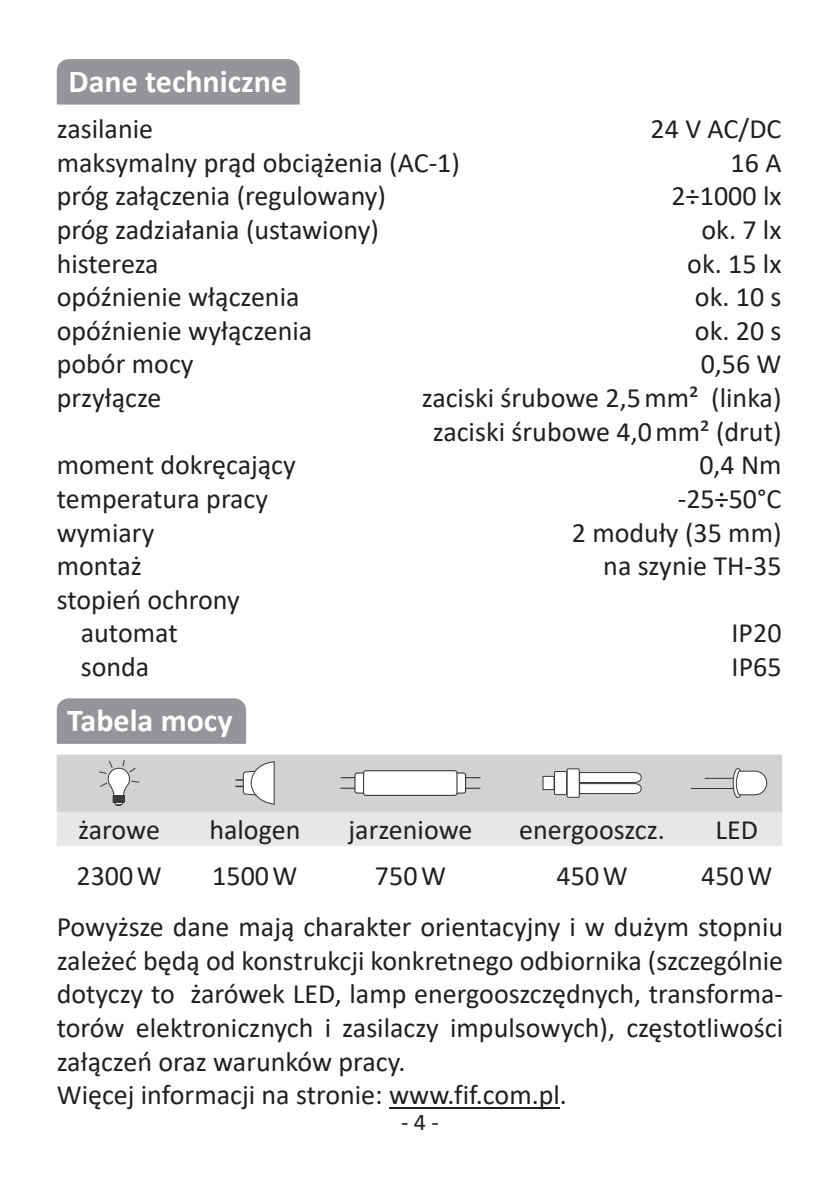
<style>
.page{position:relative;width:840px;height:1191px;background:#fff}
.page>*{position:absolute;margin:0;border:0;box-sizing:border-box;transform-origin:0 0}
.t1{font:700 32px "Calibri";color:#fff}
.t2{font:28px/33.6px "Calibri";color:#231f20}
.t3{font:24px "Calibri";color:#231f20}
</style>
<div class="page">
<hr style="left:389px;top:1106px;width:170px;height:2px;background:#231f20">
<div style="left:57px;top:754px;width:724px;height:58px;background:#d1d2d4"></div>
<div style="left:57px;top:812px;width:724px;height:34px;background:#e6e7e9"></div>
<svg style="left:92px;top:759px;width:51px;height:46px"></svg>
<svg style="left:236px;top:761px;width:39px;height:44px"></svg>
<hr style="left:340px;top:777px;width:140px;height:1px;background:#383839">
<hr style="left:340px;top:787px;width:140px;height:2px;background:#383839">
<div style="left:355px;top:773px;width:110px;height:20px;background:#fff;border-radius:2px"></div>
<div style="left:354px;top:772px;width:112px;height:21px;border:1px solid #383839;border-radius:2px"></div>
<div style="left:363px;top:770px;width:93px;height:25px;background:#fff;border-radius:2px"></div>
<div style="left:363px;top:770px;width:94px;height:26px;border:1px solid #383839;border-radius:2px"></div>
<svg style="left:542px;top:770px;width:99px;height:25px"></svg>
<div style="left:567px;top:769px;width:12px;height:28px;background:#fff"></div>
<div style="left:566px;top:768px;width:13px;height:29px;border:1px solid #383839"></div>
<div style="left:732px;top:768px;width:10px;height:30px;border:1px solid #383839;border-radius:50%"></div>
<svg style="left:734px;top:770px;width:32px;height:25px"></svg>
<hr style="left:704px;top:777px;width:29px;height:2px;background:#383839">
<hr style="left:691px;top:788px;width:42px;height:1px;background:#383839">
<div style="left:57px;top:59px;width:242px;height:46px;background:#939598"></div>
<div style="left:57px;top:698px;width:189px;height:46px;background:#939598"></div>
<p class="t1" style="left:69px;top:59px;width:220px">Dane techniczne</p>
<p class="t2" style="left:57px;top:111px;width:98px">zasilanie</p>
<p class="t2" style="left:650px;top:111px;width:132px">24 V AC/DC</p>
<p class="t2" style="left:57px;top:145px;width:404px">maksymalny prąd obciążenia (AC-1)</p>
<p class="t2" style="left:730px;top:145px;width:52px">16 A</p>
<p class="t2" style="left:57px;top:179px;width:330px">próg załączenia (regulowany)</p>
<p class="t2" style="left:671px;top:179px;width:111px">2÷1000 lx</p>
<p class="t2" style="left:57px;top:212px;width:323px">próg zadziałania (ustawiony)</p>
<p class="t2" style="left:701px;top:212px;width:81px">ok. 7 lx</p>
<p class="t2" style="left:57px;top:246px;width:103px">histereza</p>
<p class="t2" style="left:687px;top:246px;width:96px">ok. 15 lx</p>
<p class="t2" style="left:57px;top:279px;width:244px">opóźnienie włączenia</p>
<p class="t2" style="left:694px;top:279px;width:88px">ok. 10 s</p>
<p class="t2" style="left:57px;top:313px;width:257px">opóźnienie wyłączenia</p>
<p class="t2" style="left:694px;top:313px;width:88px">ok. 20 s</p>
<p class="t2" style="left:57px;top:347px;width:138px">pobór mocy</p>
<p class="t2" style="left:700px;top:347px;width:82px">0,56 W</p>
<p class="t2" style="left:57px;top:380px;width:106px">przyłącze</p>
<p class="t2" style="left:421px;top:380px;width:361px;text-align:center">zaciski śrubowe 2,5 mm² (linka) zaciski śrubowe 4,0 mm² (drut)</p>
<p class="t2" style="left:57px;top:447px;width:240px">moment dokręcający</p>
<p class="t2" style="left:699px;top:447px;width:84px">0,4 Nm</p>
<p class="t2" style="left:57px;top:481px;width:213px">temperatura pracy</p>
<p class="t2" style="left:677px;top:481px;width:105px">-25÷50°C</p>
<p class="t2" style="left:57px;top:515px;width:99px">wymiary</p>
<p class="t2" style="left:571px;top:515px;width:211px">2 moduły (35 mm)</p>
<p class="t2" style="left:57px;top:548px;width:87px">montaż</p>
<p class="t2" style="left:603px;top:548px;width:180px">na szynie TH-35</p>
<p class="t2" style="left:81px;top:582px;width:160px;text-indent:-24px">stopień ochrony automat</p>
<p class="t2" style="left:731px;top:615px;width:51px">IP20</p>
<p class="t2" style="left:81px;top:649px;width:70px">sonda</p>
<p class="t2" style="left:731px;top:649px;width:51px">IP65</p>
<p class="t1" style="left:67px;top:698px;width:167px">Tabela mocy</p>
<p class="t2" style="left:78px;top:812px;width:83px">żarowe</p>
<p class="t2" style="left:209px;top:812px;width:92px">halogen</p>
<p class="t2" style="left:348px;top:812px;width:125px">jarzeniowe</p>
<p class="t2" style="left:519px;top:812px;width:147px">energooszcz.</p>
<p class="t2" style="left:715px;top:812px;width:44px">LED</p>
<p class="t2" style="left:76px;top:858px;width:87px">2300 W</p>
<p class="t2" style="left:212px;top:858px;width:87px">1500 W</p>
<p class="t2" style="left:375px;top:858px;width:73px">750 W</p>
<p class="t2" style="left:556px;top:858px;width:73px">450 W</p>
<p class="t2" style="left:57px;top:849px;width:727px;line-height:51.6px;text-indent:644px">450 W<br>Powyższe dane mają charakter orientacyjny i w dużym stopniu</p>
<p class="t2" style="left:57px;top:943px;width:727px">zależeć będą od konstrukcji konkretnego odbiornika (szczególnie dotyczy to żarówek LED, lamp energooszczędnych, transforma&shy;torów elektronicznych i zasilaczy impulsowych), częstotliwości załączeń oraz warunków pracy.<br>Więcej informacji na stronie: www.fif.com.pl.</p>
<p class="t3" style="left:401px;top:1105px;width:39px">- 4 -</p>
</div>
